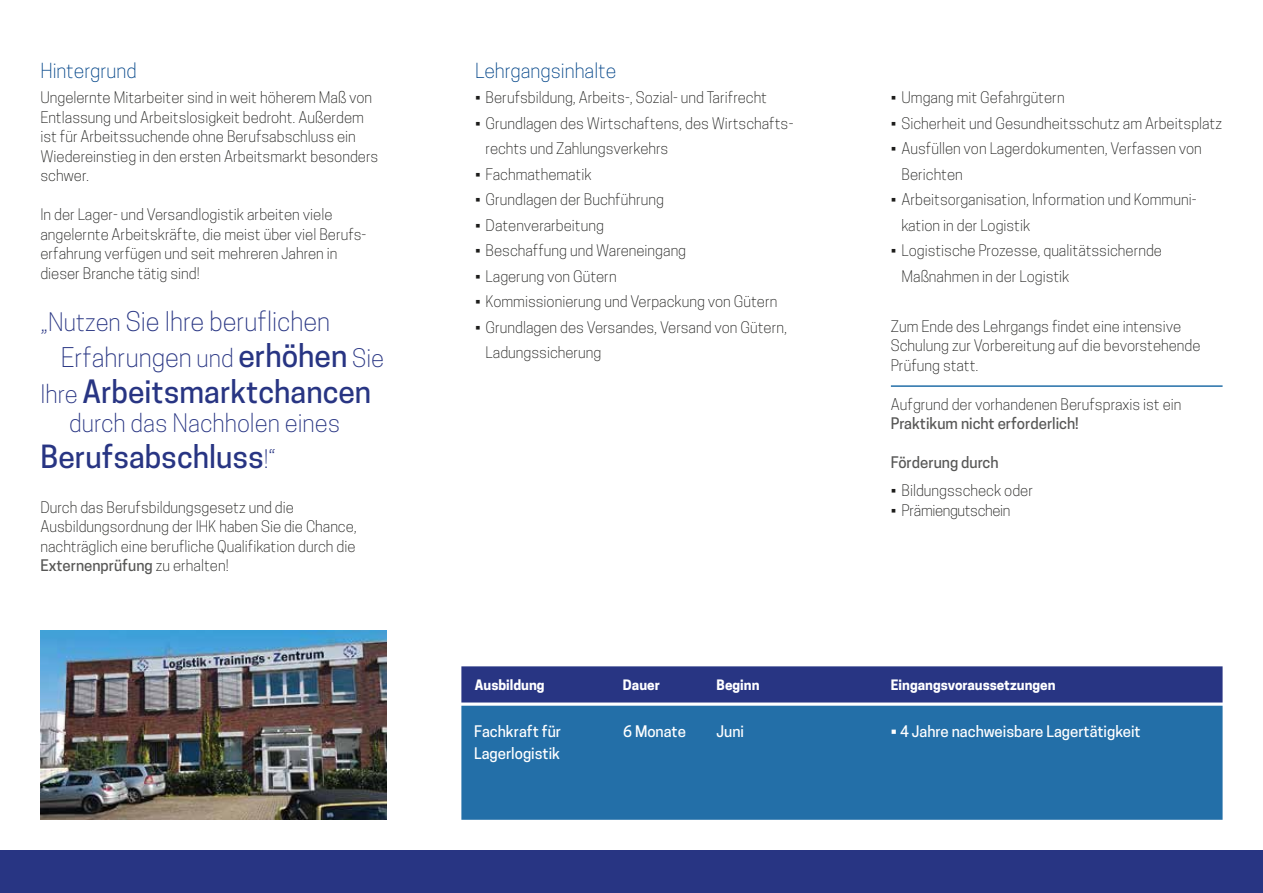
<style>
.page{position:relative;width:1263px;height:893px;background:#fff}
.page>*{position:absolute;margin:0;border:0;box-sizing:border-box;transform-origin:0 0}
.t1{font:500 30px "Cooper Hewitt";color:#283583}
.t2{font:300 25.5px/36px "Cooper Hewitt";color:#283583}
.t3{font:300 24px "Cooper Hewitt";color:#283583}
.t4{font:300 19.5px "Cooper Hewitt";color:#048}
.t5{font:300 15px/19.5px "Cooper Hewitt";color:#1d1d1b}
.t6{font:500 15px "Cooper Hewitt";color:#fff}
.t7{font:500 15px "Cooper Hewitt";color:#575756}
.t8{font:300 15px "Cooper Hewitt";letter-spacing:-.025em;color:#1d1d1b}
.t9{font:700 13.5px "Cooper Hewitt";color:#fff}
.s1{font-size:24px}
.s2{font-weight:500;font-size:30px}
.s3{font-weight:300;font-size:24px}
.s4{font-weight:500;color:#575756}
</style>
<div class="page">
<div style="left:0;top:850px;width:1263px;height:43px;background:#283583"></div>
<div style="left:461px;top:666px;width:761px;height:36px;background:#283583"></div>
<div style="left:461px;top:706px;width:761px;height:114px;background:#236fa8"></div>
<hr style="left:891px;top:385px;width:331px;height:2px;background:#236fa8">
<img style="left:41px;top:631px;width:345px;height:189px">
<h3 class="t4" style="left:40px;top:59px;width:98px">Hintergrund</h3>
<p class="t5" style="left:40px;top:88px;width:339px">Ungelernte Mitarbeiter sind in weit höherem Maß von Entlassung und Arbeitslosigkeit bedroht. Außerdem ist für Arbeitssuchende ohne Berufsabschluss ein Wiedereinstieg in den ersten Arbeitsmarkt besonders schwer.</p>
<p class="t5" style="left:40px;top:205px;width:328px">In der Lager- und Versandlogistik arbeiten viele angelernte Arbeitskräfte, die meist über viel Berufs&shy;erfahrung verfügen und seit mehreren Jahren in dieser Branche tätig sind!</p>
<h2 class="t2" style="left:61px;top:303px;width:325px;text-indent:-20px"><span class="s1">„Nutzen</span> Sie Ihre beruflichen<br>Erfahrungen <span class="s1">und</span> <span class="s2">erhöhen</span> <span class="s1">Sie</span></h2>
<h1 class="t1" style="left:40px;top:374px;width:332px"><span class="s3">Ihre</span> Arbeitsmarktchancen</h1>
<h3 class="t3" style="left:69px;top:409px;width:273px">durch das Nachholen eines</h3>
<h1 class="t1" style="left:40px;top:439px;width:237px">Berufsabschluss<span class="s3">!“</span></h1>
<p class="t5" style="left:40px;top:497px;width:318px">Durch das Berufsbildungsgesetz und die Ausbildungsordnung der IHK haben Sie die Chance, nachträglich eine berufliche Qualifikation durch die <span class="s4">Externenprüfung</span> zu erhalten!</p>
<h3 class="t4" style="left:475px;top:59px;width:143px">Lehrgangsinhalte</h3>
<p class="t5" style="left:475px;top:88px;width:293px">• Berufsbildung, Arbeits-, Sozial- und Tarifrecht</p>
<p class="t5" style="left:486px;top:139px;width:184px">rechts und Zahlungsverkehrs</p>
<p class="t5" style="left:475px;top:164px;width:118px">• Fachmathematik</p>
<p class="t5" style="left:475px;top:190px;width:191px">• Grundlagen der Buchführung</p>
<p class="t5" style="left:475px;top:215px;width:130px">• Datenverarbeitung</p>
<p class="t5" style="left:475px;top:241px;width:213px">• Beschaffung und Wareneingang</p>
<p class="t5" style="left:475px;top:266px;width:143px">• Lagerung von Gütern</p>
<p class="t5" style="left:475px;top:292px;width:304px">• Kommissionierung und Verpackung von Gütern</p>
<p class="t5" style="left:486px;top:314px;width:303px;line-height:25.5px;text-indent:-11px">• Grundlagen des Versandes, Versand von Gütern,<br>Ladungssicherung</p>
<p class="t5" style="left:475px;top:113px;width:320px">• Grundlagen des Wirtschaftens, des Wirtschafts-</p>
<p class="t5" style="left:891px;top:88px;width:175px">• Umgang mit Gefahrgütern</p>
<p class="t5" style="left:891px;top:113px;width:333px">• Sicherheit und Gesundheitsschutz am Arbeitsplatz</p>
<p class="t5" style="left:901px;top:136px;width:302px;line-height:25.5px;text-indent:-11px">• Ausfüllen von Lagerdokumenten, Verfassen von<br>Berichten</p>
<p class="t5" style="left:901px;top:187px;width:296px;line-height:25.5px;text-indent:-11px">• Arbeitsorganisation, Information und Kommuni&shy;kation in der Logistik</p>
<p class="t5" style="left:901px;top:238px;width:262px;line-height:25.5px;text-indent:-11px">• Logistische Prozesse, qualitätssichernde<br>Maßnahmen in der Logistik</p>
<p class="t5" style="left:891px;top:316px;width:311px">Zum Ende des Lehrgangs findet eine intensive<br>Schulung zur Vorbereitung auf die bevorstehende<br>Prüfung statt.</p>
<p class="t5" style="left:891px;top:394px;width:292px">Aufgrund der vorhandenen Berufspraxis ist ein</p>
<p class="t7" style="left:891px;top:415px;width:189px">Praktikum nicht erforderlich!</p>
<p class="t7" style="left:891px;top:454px;width:109px">Förderung durch</p>
<p class="t5" style="left:891px;top:481px;width:144px">• Bildungsscheck oder</p>
<p class="t8" style="left:891px;top:501px;width:121px">• Prämiengutschein</p>
<p class="t9" style="left:475px;top:677px;width:71px">Ausbildung</p>
<p class="t9" style="left:623px;top:677px;width:38px">Dauer</p>
<p class="t9" style="left:716px;top:677px;width:45px">Beginn</p>
<p class="t9" style="left:891px;top:677px;width:166px">Eingangsvoraussetzungen</p>
<p class="t6" style="left:474px;top:723px;width:89px">Fachkraft für</p>
<p class="t6" style="left:623px;top:723px;width:64px">6 Monate</p>
<p class="t6" style="left:716px;top:723px;width:29px">Juni</p>
<p class="t6" style="left:891px;top:723px;width:251px">• 4 Jahre nachweisbare Lagertätigkeit</p>
<p class="t6" style="left:474px;top:744px;width:87px">Lagerlogistik</p>
</div>
